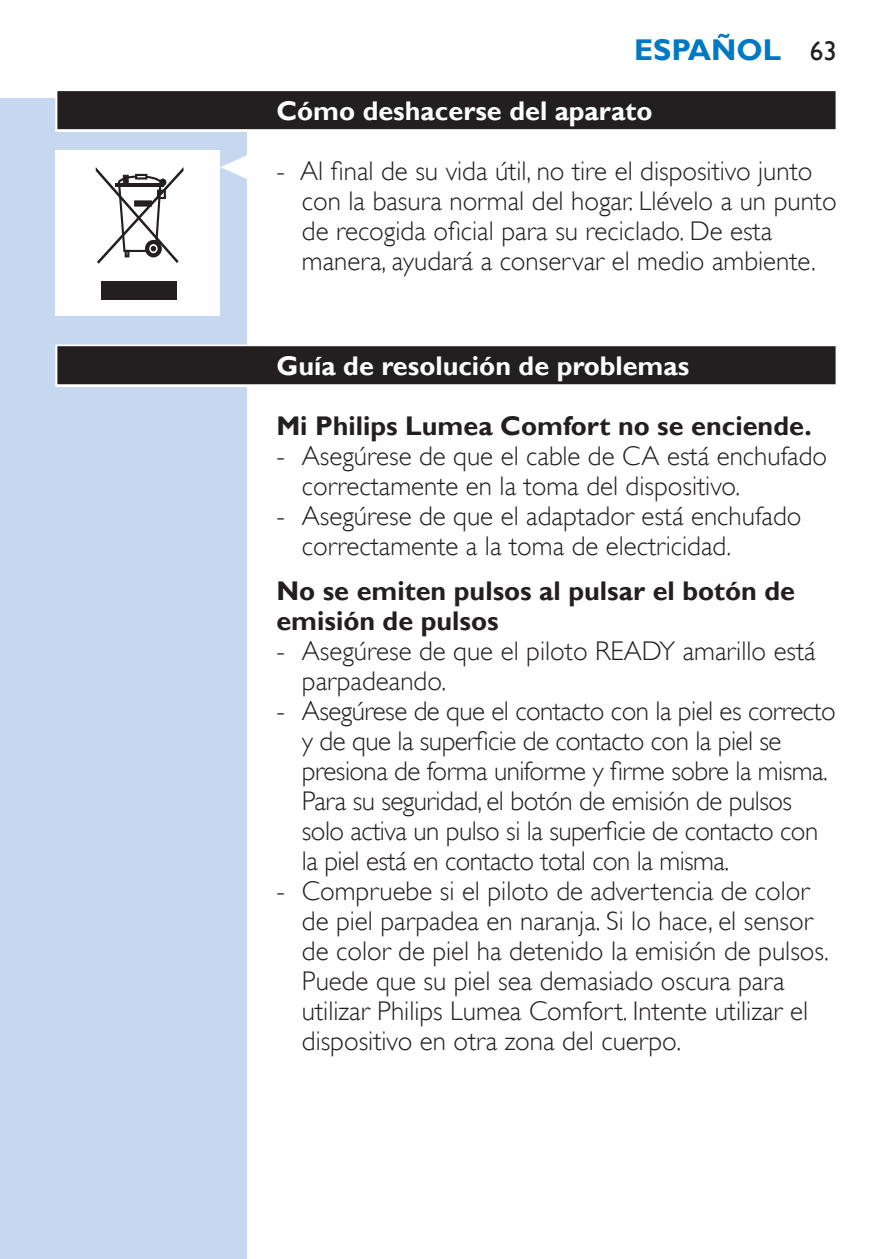
<style>
.page{position:relative;width:893px;height:1259px;background:#fff}
.page>*{position:absolute;margin:0;border:0;box-sizing:border-box;transform-origin:0 0}
.t1{font:700 30px "Gill Sans Alt One WGL";color:#0079c2}
.t2{font:27px/30px "Gill Sans Alt One WGL Light";color:#231f20}
.t3{font:27px/30px "Gill Sans Alt One WGL Light";letter-spacing:-.02em;color:#231f20}
.t4{font:700 27px/30px "Gill Sans Alt One WGL";color:#231f20}
.t5{font:700 27px "Gill Sans Alt One WGL";color:#fff}
.s1{font-weight:400;font-size:27px;color:#231f20}
</style>
<div class="page">
<div style="left:0;top:98px;width:247px;height:1161px;background:#c6d8ef"></div>
<div style="left:55px;top:89px;width:783px;height:43px;background:linear-gradient(to right,#dcdbdc,#dcdbdc)"></div>
<div style="left:57px;top:91px;width:779px;height:38px;background:#231f20"></div>
<div style="left:55px;top:344px;width:783px;height:43px;background:linear-gradient(to right,#c6c5c6,#c6c5c6)"></div>
<div style="left:57px;top:346px;width:779px;height:38px;background:#231f20"></div>
<svg style="left:221px;top:155px;width:26px;height:24px"></svg>
<div style="left:55px;top:150px;width:165px;height:165px;background:#fff"></div>
<div style="left:101px;top:281px;width:76px;height:19px;background:#231f20"></div>
<svg style="left:96px;top:167px;width:88px;height:97px"></svg>
<p class="t1" style="left:634px;top:29px;width:204px">ESPAÑOL <span class="s1">63</span></p>
<p class="t5" style="left:276px;top:92px;width:377px">Cómo deshacerse del aparato</p>
<p class="t2" style="left:302px;top:156px;width:536px;text-indent:-26px">- Al final de su vida útil, no tire el dispositivo junto con la basura normal del hogar. Llévelo a un punto de recogida oficial para su reciclado. De esta manera, ayudará a conservar el medio ambiente.</p>
<p class="t5" style="left:276px;top:347px;width:414px">Guía de resolución de problemas</p>
<p class="t4" style="left:276px;top:411px;width:537px">Mi Philips Lumea Comfort no se enciende.</p>
<p class="t2" style="left:302px;top:441px;width:527px;text-indent:-26px">- Asegúrese de que el cable de CA está enchufado correctamente en la toma del dispositivo.</p>
<p class="t2" style="left:302px;top:501px;width:501px;text-indent:-26px">- Asegúrese de que el adaptador está enchufado correctamente a la toma de electricidad.</p>
<p class="t4" style="left:276px;top:576px;width:520px">No se emiten pulsos al pulsar el botón de emisión de pulsos</p>
<p class="t2" style="left:302px;top:636px;width:515px;text-indent:-26px">- Asegúrese de que el piloto READY amarillo está parpadeando.</p>
<p class="t3" style="left:302px;top:696px;width:535px;text-indent:-26px">- Asegúrese de que el contacto con la piel es correcto y de que la superficie de contacto con la piel se presiona de forma uniforme y firme sobre la misma.<br>Para su seguridad, el botón de emisión de pulsos solo activa un pulso si la superficie de contacto con la piel está en contacto total con la misma.</p>
<p class="t2" style="left:302px;top:876px;width:528px;text-indent:-26px">- Compruebe si el piloto de advertencia de color de piel parpadea en naranja. Si lo hace, el sensor de color de piel ha detenido la emisión de pulsos.<br>Puede que su piel sea demasiado oscura para utilizar Philips Lumea Comfort. Intente utilizar el dispositivo en otra zona del cuerpo.</p>
</div>
